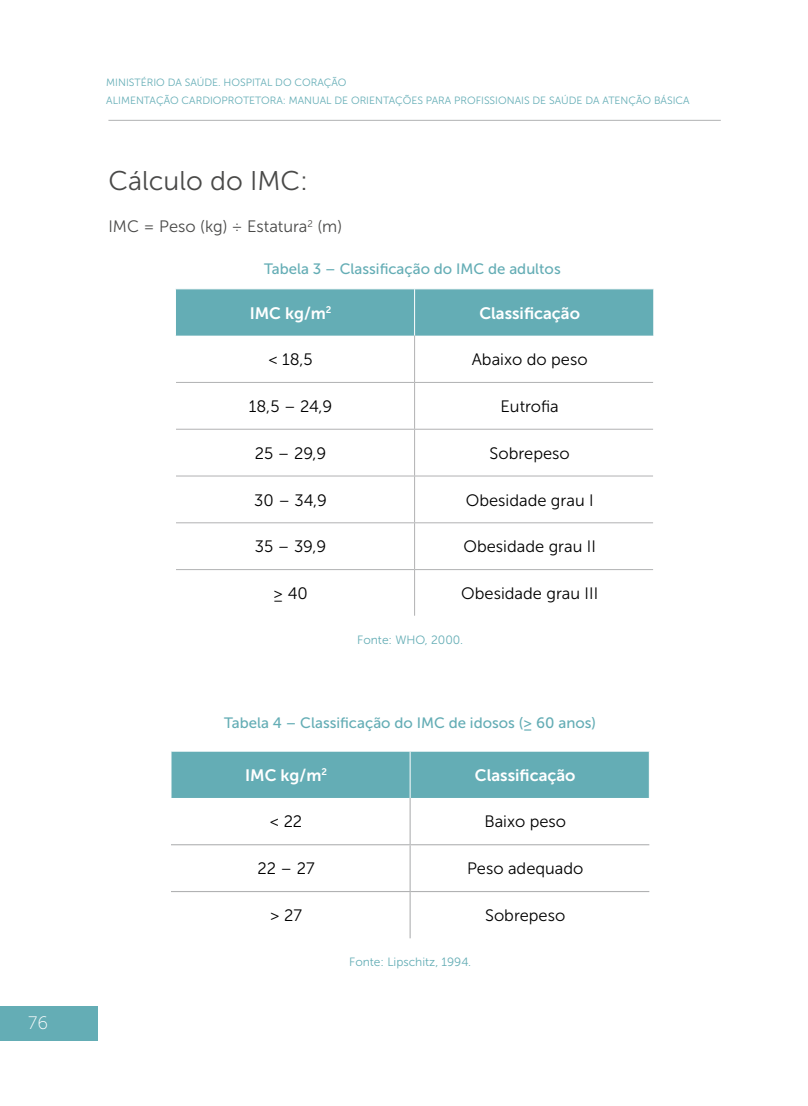
<style>
.page{position:relative;width:808px;height:1106px;background:#fff}
.page>*{position:absolute;margin:0;border:0;box-sizing:border-box;transform-origin:0 0}
.t1{font:27px "Museo Sans 300";color:#494948}
.t2{font:18px "Museo Sans 100";color:#fff}
.t3{font:16.5px "Museo Sans 300";color:#000}
.t4{font:16.5px "Museo Sans 700";color:#fff}
.t5{font:16.5px "Museo Sans 300";color:#494948}
.t6{font:15px "Museo Sans 500";color:#64adb5}
.t7{font:12px "Museo Sans 300";color:#64adb5}
.t8{font:10.5px/18px "Museo Sans 300";color:#64adb6}
</style>
<div class="page">
<div style="left:0;top:1006px;width:98px;height:35px;background:#64adb5"></div>
<hr style="left:108px;top:120px;width:613px;height:1px;background:#b1b2b3">
<div style="left:176px;top:289px;width:477px;height:46px;background:#64adb5"></div>
<hr style="left:414px;top:289px;width:1px;height:46px;background:#fff">
<hr style="left:414px;top:335px;width:1px;height:47px;background:#b1b2b3">
<hr style="left:176px;top:382px;width:239px;height:1px;background:#b1b2b3">
<hr style="left:415px;top:382px;width:238px;height:1px;background:#b1b2b3">
<hr style="left:414px;top:383px;width:1px;height:46px;background:#b1b2b3">
<hr style="left:176px;top:429px;width:239px;height:1px;background:#b1b2b3">
<hr style="left:415px;top:429px;width:238px;height:1px;background:#b1b2b3">
<hr style="left:414px;top:429px;width:1px;height:46px;background:#b1b2b3">
<hr style="left:176px;top:475px;width:239px;height:1px;background:#b1b2b3">
<hr style="left:415px;top:475px;width:238px;height:1px;background:#b1b2b3">
<hr style="left:414px;top:476px;width:1px;height:46px;background:#b1b2b3">
<hr style="left:176px;top:522px;width:239px;height:1px;background:#b1b2b3">
<hr style="left:415px;top:522px;width:238px;height:1px;background:#b1b2b3">
<hr style="left:414px;top:523px;width:1px;height:46px;background:#b1b2b3">
<hr style="left:176px;top:569px;width:239px;height:1px;background:#b1b2b3">
<hr style="left:415px;top:569px;width:238px;height:1px;background:#b1b2b3">
<hr style="left:414px;top:570px;width:1px;height:46px;background:#b1b2b3">
<div style="left:172px;top:751px;width:477px;height:47px;background:#64adb5"></div>
<hr style="left:410px;top:798px;width:1px;height:46px;background:#b1b2b3">
<hr style="left:171px;top:844px;width:239px;height:1px;background:#b1b2b3">
<hr style="left:410px;top:844px;width:239px;height:1px;background:#b1b2b3">
<hr style="left:410px;top:845px;width:1px;height:46px;background:#b1b2b3">
<hr style="left:171px;top:891px;width:239px;height:1px;background:#b1b2b3">
<hr style="left:410px;top:891px;width:239px;height:1px;background:#b1b2b3">
<hr style="left:410px;top:892px;width:1px;height:46px;background:#b1b2b3">
<hr style="left:410px;top:751px;width:1px;height:47px;background:#fff">
<p class="t2" style="left:28px;top:1013px;width:21px">76</p>
<p class="t8" style="left:106px;top:73px;width:585px">MINISTÉRIO DA SAÚDE. HOSPITAL DO CORAÇÃO<br>ALIMENTAÇÃO CARDIOPROTETORA: MANUAL DE ORIENTAÇÕES PARA PROFISSIONAIS DE SAÚDE DA ATENÇÃO BÁSICA</p>
<h1 class="t1" style="left:108px;top:166px;width:201px">Cálculo do IMC:</h1>
<p class="t5" style="left:108px;top:218px;width:235px">IMC = Peso (kg) ÷ Estatura<sup>2</sup> (m)</p>
<p class="t6" style="left:264px;top:260px;width:298px">Tabela 3 – Classificação do IMC de adultos</p>
<p class="t4" style="left:250px;top:304px;width:83px">IMC kg/m<sup>2</sup></p>
<p class="t4" style="left:479px;top:304px;width:102px">Classificação</p>
<p class="t3" style="left:268px;top:350px;width:46px">&lt; 18,5</p>
<p class="t3" style="left:472px;top:350px;width:117px">Abaixo do peso</p>
<p class="t3" style="left:249px;top:397px;width:85px">18,5 – 24,9</p>
<p class="t3" style="left:500px;top:397px;width:60px">Eutrofia</p>
<p class="t3" style="left:255px;top:444px;width:73px">25 – 29,9</p>
<p class="t3" style="left:490px;top:444px;width:82px">Sobrepeso</p>
<p class="t3" style="left:254px;top:491px;width:74px">30 – 34,9</p>
<p class="t3" style="left:466px;top:491px;width:129px">Obesidade grau I</p>
<p class="t3" style="left:255px;top:538px;width:73px">35 – 39,9</p>
<p class="t3" style="left:463px;top:538px;width:134px">Obesidade grau II</p>
<p class="t3" style="left:273px;top:584px;width:36px">≥ 40</p>
<p class="t3" style="left:461px;top:584px;width:138px">Obesidade grau III</p>
<p class="t7" style="left:357px;top:633px;width:107px">Fonte: WHO, 2000.</p>
<p class="t6" style="left:224px;top:714px;width:373px">Tabela 4 – Classificação do IMC de idosos (≥ 60 anos)</p>
<p class="t4" style="left:245px;top:766px;width:83px">IMC kg/m<sup>2</sup></p>
<p class="t4" style="left:475px;top:766px;width:102px">Classificação</p>
<p class="t3" style="left:270px;top:812px;width:34px">&lt; 22</p>
<p class="t3" style="left:484px;top:812px;width:83px">Baixo peso</p>
<p class="t3" style="left:257px;top:859px;width:59px">22 – 27</p>
<p class="t3" style="left:467px;top:859px;width:118px">Peso adequado</p>
<p class="t3" style="left:270px;top:906px;width:33px">&gt; 27</p>
<p class="t3" style="left:485px;top:906px;width:82px">Sobrepeso</p>
<p class="t7" style="left:349px;top:955px;width:123px">Fonte: Lipschitz, 1994.</p>
</div>
